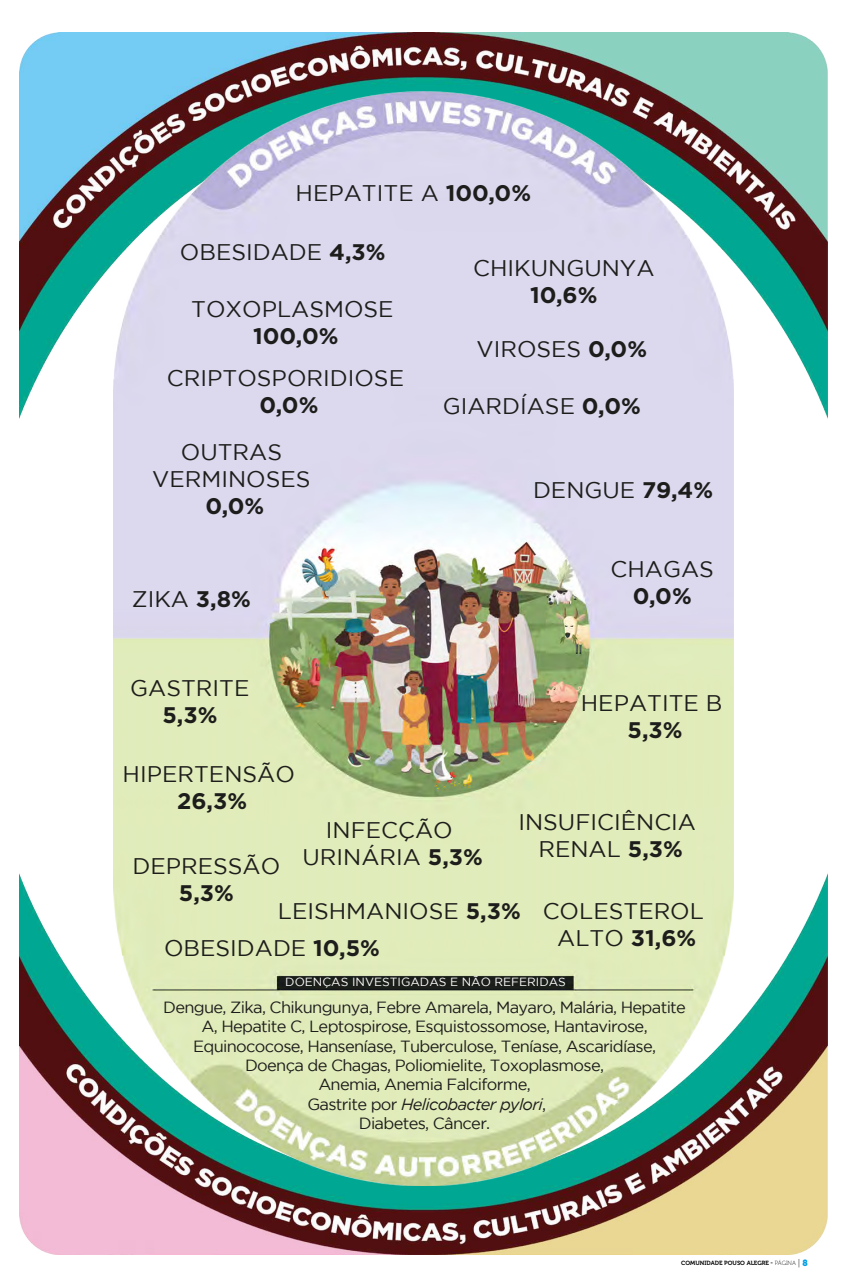
<style>
.page{position:relative;width:851px;height:1276px;background:#fff}
.page>*{position:absolute;margin:0;border:0;box-sizing:border-box;transform-origin:0 0}
.t1{font:22.58px/27.1px "Gotham";color:#1d1d1b;text-align:center}
.t2{font:700 22.58px "Gotham";color:#1d1d1b}
.t3{font:16.12px/19.4px "Gotham";letter-spacing:-.04em;color:#1d1d1b;text-align:center}
.t4{font:11.77px "Gotham";color:#fff}
.t5{font:6px "Museo 700";color:#000}
.s1{font-weight:700}
.s2{font-style:italic}
.s3{font-family:"Museo 100"}
.s4{font-family:"Museo 100";font-size:9px}
.s5{font-family:"Museo 900";font-size:9px;color:#009fe3}
</style>
<div class="page">
<img style="left:20px;top:33px;width:807px;height:1221px">
<img style="left:113px;top:91px;width:620px;height:1094px">
<h1 class="t1" style="left:295px;top:179px;width:237px">HEPATITE A <span class="s1">100,0%</span></h1>
<h1 class="t1" style="left:180px;top:238px;width:207px">OBESIDADE <span class="s1">4,3%</span></h1>
<h1 class="t1" style="left:191px;top:295px;width:204px">TOXOPLASMOSE</h1>
<h1 class="t2" style="left:253px;top:323px;width:87px">100,0%</h1>
<h1 class="t1" style="left:167px;top:364px;width:238px">CRIPTOSPORIDIOSE</h1>
<h1 class="t2" style="left:259px;top:391px;width:60px">0,0%</h1>
<h1 class="t1" style="left:152px;top:438px;width:160px">OUTRAS<br>VERMINOSES</h1>
<h1 class="t2" style="left:205px;top:492px;width:60px">0,0%</h1>
<h1 class="t1" style="left:132px;top:585px;width:121px">ZIKA <span class="s1">3,8%</span></h1>
<h1 class="t1" style="left:130px;top:674px;width:121px">GASTRITE</h1>
<h1 class="t2" style="left:162px;top:702px;width:57px">5,3%</h1>
<h1 class="t1" style="left:473px;top:254px;width:183px">CHIKUNGUNYA</h1>
<h1 class="t2" style="left:530px;top:282px;width:69px">10,6%</h1>
<h1 class="t1" style="left:476px;top:335px;width:172px">VIROSES <span class="s1">0,0%</span></h1>
<h1 class="t1" style="left:442px;top:392px;width:200px">GIARDÍASE <span class="s1">0,0%</span></h1>
<h1 class="t1" style="left:533px;top:476px;width:182px">DENGUE <span class="s1">79,4%</span></h1>
<h1 class="t1" style="left:610px;top:555px;width:105px">CHAGAS</h1>
<h1 class="t2" style="left:632px;top:583px;width:60px">0,0%</h1>
<h1 class="t1" style="left:580px;top:689px;width:143px">HEPATITE B</h1>
<h1 class="t2" style="left:627px;top:717px;width:57px">5,3%</h1>
<h1 class="t1" style="left:123px;top:760px;width:174px">HIPERTENSÃO</h1>
<h1 class="t2" style="left:177px;top:788px;width:72px">26,3%</h1>
<h1 class="t1" style="left:518px;top:808px;width:179px">INSUFICIÊNCIA<br>RENAL <span class="s1">5,3%</span></h1>
<h1 class="t1" style="left:302px;top:816px;width:182px">INFECÇÃO<br>URINÁRIA <span class="s1">5,3%</span></h1>
<h1 class="t1" style="left:132px;top:852px;width:149px">DEPRESSÃO</h1>
<h1 class="t2" style="left:179px;top:880px;width:57px">5,3%</h1>
<h1 class="t1" style="left:542px;top:897px;width:163px">COLESTEROL<br>ALTO <span class="s1">31,6%</span></h1>
<h1 class="t1" style="left:278px;top:897px;width:244px">LEISHMANIOSE <span class="s1">5,3%</span></h1>
<h1 class="t1" style="left:164px;top:934px;width:217px">OBESIDADE <span class="s1">10,5%</span></h1>
<p class="t4" style="left:285px;top:975px;width:282px">DOENÇAS INVESTIGADAS E NÃO REFERIDAS</p>
<p class="t3" style="left:163px;top:997px;width:524px">Dengue, Zika, Chikungunya, Febre Amarela, Mayaro, Malária, Hepatite A, Hepatite C, Leptospirose, Esquistossomose, Hantavirose, Equinococose, Hanseníase, Tuberculose, Teníase, Ascaridíase, Doença de Chagas, Poliomielite, Toxoplasmose,<br>Anemia, Anemia Falciforme,<br>Gastrite por <span class="s2">Helicobacter pylori</span>,<br>Diabetes, Câncer.</p>
<p class="t5" style="left:681px;top:1259px;width:128px">COMUNIDADE POUSO ALEGRE - <span class="s3">PÁGINA</span> <span class="s4">|</span> <span class="s5">8</span></p>
</div>
